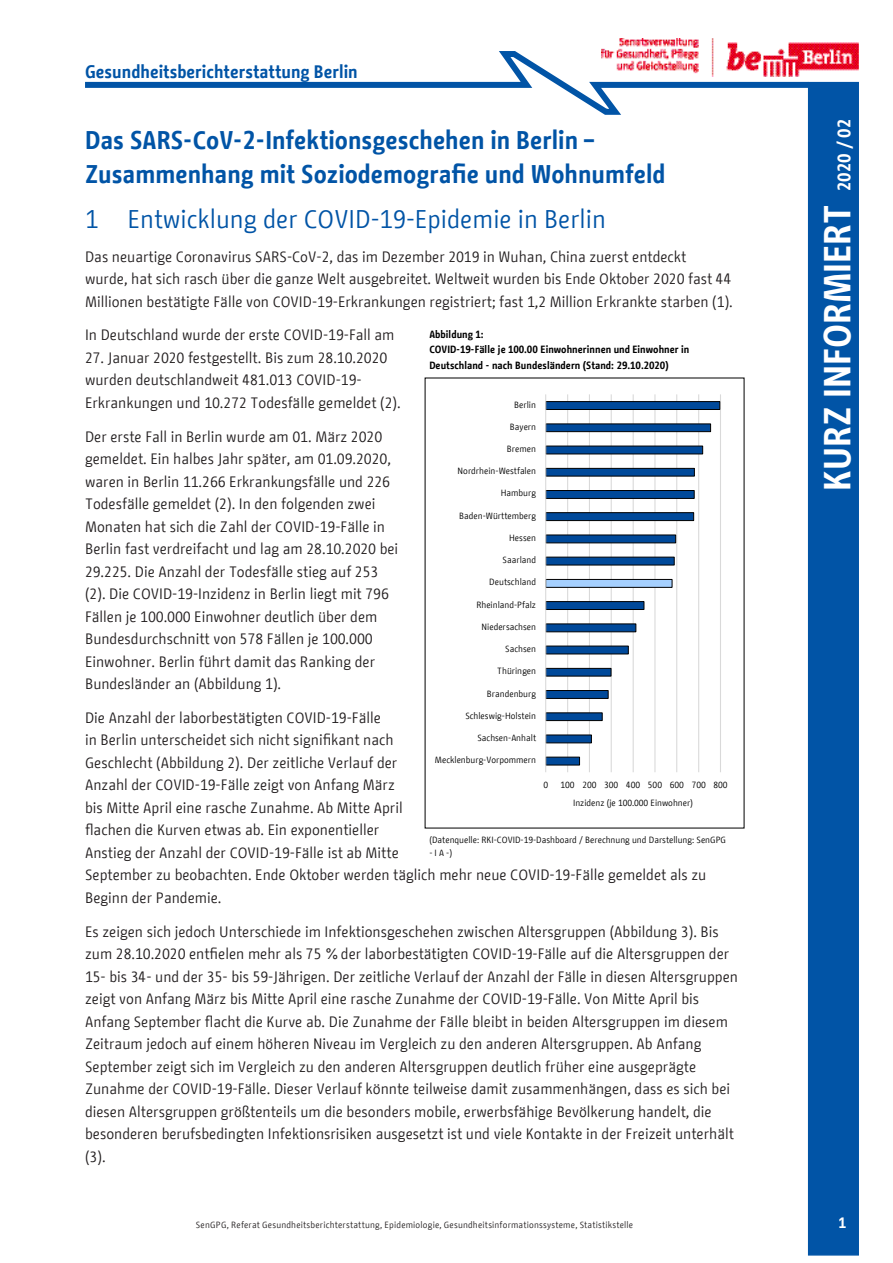
<style>
.page{position:relative;width:893px;height:1263px;background:#fff}
.page>*{position:absolute;margin:0;border:0;box-sizing:border-box;transform-origin:0 0}
.t1{font:700 37.5px "BMF Change";color:#fff}
.t2{font:700 25.5px/33.8px "BMF Change";color:#0154a6}
.t3{font:25.5px "BMF Change";color:#0154a6}
.t4{font:700 18px "BMF Change";color:#0154a6}
.t5{font:15px/22.5px "BMF Change";color:#231f20}
.t6{font:700 15px "BMF Change";color:#fff}
.t7{font:700 10.5px/15.1px "BMF Change";letter-spacing:.005em;color:#000}
.t8{font:9px "BMF Change";color:#000}
.t9{font:9px "BMF Change";letter-spacing:.02em;color:#231f20}
.s1{font-size:18px}
</style>
<div class="page">
<svg style="left:85px;top:51px;width:726px;height:67px"></svg>
<div style="left:808px;top:82px;width:51px;height:1173px;background:#0154a6"></div>
<img style="left:601px;top:38px;width:258px;height:39px">
<hr style="left:567px;top:394px;width:1px;height:378px;background:#d9d9d9">
<hr style="left:589px;top:394px;width:1px;height:378px;background:#d9d9d9">
<hr style="left:611px;top:394px;width:1px;height:378px;background:#d9d9d9">
<hr style="left:633px;top:394px;width:1px;height:378px;background:#d9d9d9">
<hr style="left:654px;top:394px;width:1px;height:378px;background:#d9d9d9">
<hr style="left:676px;top:394px;width:1px;height:378px;background:#d9d9d9">
<hr style="left:698px;top:394px;width:1px;height:378px;background:#d9d9d9">
<hr style="left:720px;top:394px;width:1px;height:378px;background:#d9d9d9">
<svg style="left:546px;top:401px;width:174px;height:364px"></svg>
<hr style="left:545px;top:394px;width:1px;height:378px;background:#d9d9d9">
<p class="t4" style="left:85px;top:59px;width:274px">Gesundheitsberichterstattung Berlin</p>
<h3 class="t2" style="left:85px;top:123px;width:582px">Das SARS-CoV-2-Infektionsgeschehen in Berlin –<br>Zusammenhang mit Soziodemografie und Wohnumfeld</h3>
<h4 class="t3" style="left:85px;top:201px;width:522px">1 Entwicklung der COVID-19-Epidemie in Berlin</h4>
<p class="t5" style="left:85px;top:245px;width:649px">Das neuartige Coronavirus SARS-CoV-2, das im Dezember 2019 in Wuhan, China zuerst entdeckt<br>wurde, hat sich rasch über die ganze Welt ausgebreitet. Weltweit wurden bis Ende Oktober 2020 fast 44<br>Millionen bestätigte Fälle von COVID-19-Erkrankungen registriert; fast 1,2 Million Erkrankte starben (1).</p>
<p class="t5" style="left:85px;top:324px;width:311px">In Deutschland wurde der erste COVID-19-Fall am</p>
<p class="t5" style="left:85px;top:346px;width:317px">27. Januar 2020 festgestellt. Bis zum 28.10.2020 wurden deutschlandweit 481.013 COVID-19-<br>Erkrankungen und 10.272 Todesfälle gemeldet (2).</p>
<p class="t5" style="left:85px;top:425px;width:315px">Der erste Fall in Berlin wurde am 01. März 2020 gemeldet. Ein halbes Jahr später, am 01.09.2020, waren in Berlin 11.266 Erkrankungsfälle und 226<br>Todesfälle gemeldet (2). In den folgenden zwei Monaten hat sich die Zahl der COVID-19-Fälle in Berlin fast verdreifacht und lag am 28.10.2020 bei 29.225. Die Anzahl der Todesfälle stieg auf 253 (2). Die COVID-19-Inzidenz in Berlin liegt mit 796<br>Fällen je 100.000 Einwohner deutlich über dem Bundesdurchschnitt von 578 Fällen je 100.000<br>Einwohner. Berlin führt damit das Ranking der Bundesländer an (Abbildung 1).</p>
<p class="t7" style="left:429px;top:327px;width:262px">Abbildung 1:<br>COVID-19-Fälle je 100.00 Einwohnerinnen und Einwohner in<br>Deutschland - nach Bundesländern (Stand: 29.10.2020)</p>
<p class="t8" style="left:514px;top:398px;width:23px">Berlin</p>
<p class="t8" style="left:510px;top:420px;width:28px">Bayern</p>
<p class="t8" style="left:507px;top:442px;width:31px">Bremen</p>
<p class="t8" style="left:458px;top:465px;width:80px">Nordrhein-Westfalen</p>
<p class="t8" style="left:501px;top:487px;width:37px">Hamburg</p>
<p class="t8" style="left:459px;top:509px;width:78px">Baden-Württemberg</p>
<p class="t8" style="left:509px;top:531px;width:28px">Hessen</p>
<p class="t8" style="left:503px;top:554px;width:35px">Saarland</p>
<p class="t8" style="left:489px;top:576px;width:48px">Deutschland</p>
<p class="t8" style="left:476px;top:598px;width:61px">Rheinland-Pfalz</p>
<p class="t8" style="left:482px;top:620px;width:56px">Niedersachsen</p>
<p class="t8" style="left:505px;top:642px;width:32px">Sachsen</p>
<p class="t8" style="left:497px;top:665px;width:40px">Thüringen</p>
<p class="t8" style="left:487px;top:687px;width:51px">Brandenburg</p>
<p class="t5" style="left:85px;top:706px;width:623px">Die Anzahl der laborbestätigten COVID-19-Fälle<br>in Berlin unterscheidet sich nicht signifikant nach<br>Geschlecht (Abbildung 2). Der zeitliche Verlauf der<br>Anzahl der COVID-19-Fälle zeigt von Anfang März<br>bis Mitte April eine rasche Zunahme. Ab Mitte April<br>flachen die Kurven etwas ab. Ein exponentieller<br>Anstieg der Anzahl der COVID-19-Fälle ist ab Mitte<br>September zu beobachten. Ende Oktober werden täglich mehr neue COVID-19-Fälle gemeldet als zu Beginn der Pandemie.</p>
<p class="t5" style="left:85px;top:920px;width:654px">Es zeigen sich jedoch Unterschiede im Infektionsgeschehen zwischen Altersgruppen (Abbildung 3). Bis zum 28.10.2020 entfielen mehr als 75 % der laborbestätigten COVID-19-Fälle auf die Altersgruppen der 15- bis 34- und der 35- bis 59-Jährigen. Der zeitliche Verlauf der Anzahl der Fälle in diesen Altersgruppen zeigt von Anfang März bis Mitte April eine rasche Zunahme der COVID-19-Fälle. Von Mitte April bis Anfang September flacht die Kurve ab. Die Zunahme der Fälle bleibt in beiden Altersgruppen im diesem Zeitraum jedoch auf einem höheren Niveau im Vergleich zu den anderen Altersgruppen. Ab Anfang September zeigt sich im Vergleich zu den anderen Altersgruppen deutlich früher eine ausgeprägte Zunahme der COVID-19-Fälle. Dieser Verlauf könnte teilweise damit zusammenhängen, dass es sich bei diesen Altersgruppen größtenteils um die besonders mobile, erwerbsfähige Bevölkerung handelt, die besonderen berufsbedingten Infektionsrisiken ausgesetzt ist und viele Kontakte in der Freizeit unterhält (3).</p>
<p class="t8" style="left:465px;top:709px;width:72px">Schleswig-Holstein</p>
<p class="t8" style="left:477px;top:731px;width:60px">Sachsen-Anhalt</p>
<p class="t8" style="left:435px;top:754px;width:103px">Mecklenburg-Vorpommern</p>
<p class="t8" style="left:543px;top:779px;width:6px">0</p>
<p class="t8" style="left:561px;top:779px;width:168px">100 200 300 400 500 600 700 800</p>
<p class="t8" style="left:573px;top:796px;width:121px">Inzidenz (je 100.000 Einwohner)</p>
<p class="t8" style="left:429px;top:833px;width:298px">(Datenquelle: RKI-COVID-19-Dashboard / Berechnung und Darstellung: SenGPG</p>
<p class="t8" style="left:429px;top:847px;width:24px">- I A -)</p>
<h1 class="t1" style="left:811px;top:491px;width:374px;rotate:-90deg">KURZ INFORMIERT <span class="s1">2020 / 02</span></h1>
<p class="t9" style="left:196px;top:1218px;width:439px">SenGPG, Referat Gesundheitsberichterstattung, Epidemiologie, Gesundheitsinformationssysteme, Statistikstelle</p>
<p class="t6" style="left:838px;top:1212px;width:9px">1</p>
</div>
